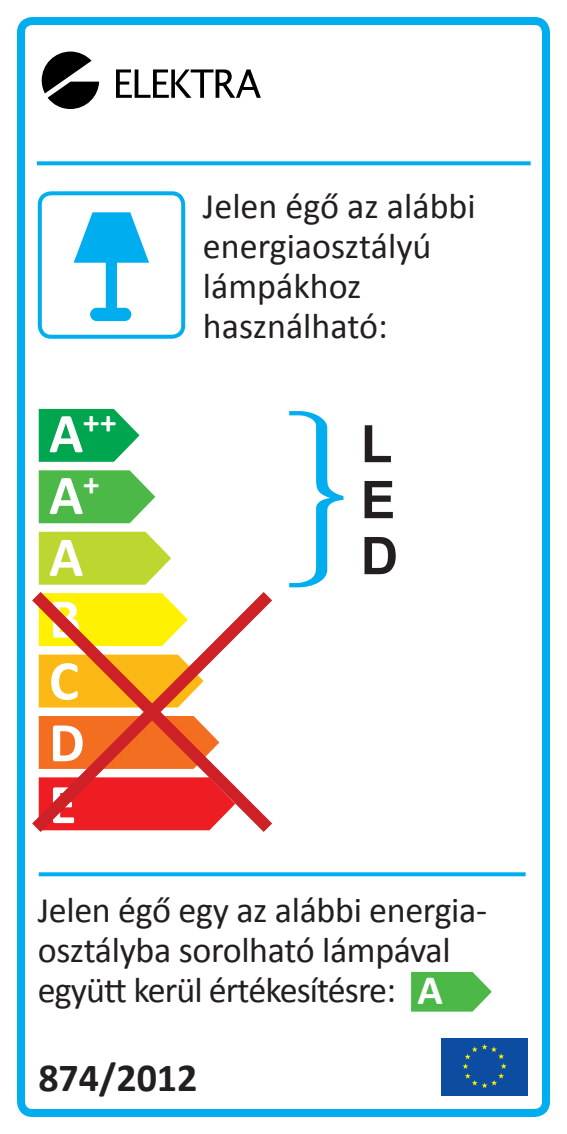
<style>
.page{position:relative;width:567px;height:1134px;background:#fff}
.page>*{position:absolute;margin:0;border:0;box-sizing:border-box;transform-origin:0 0}
.t1{font:700 56.4px/62px "Calibri";color:#fff}
.t2{font:700 52px/56px "Arial";color:#231f20;text-align:justify}
.t3{font:700 42px "Calibri";color:#fff}
.t4{font:700 40px "Calibri";color:#231f20}
.t5{font:36px/40px "Calibri";letter-spacing:-.01em;color:#231f20}
.t6{font:700 32.8px "Calibri";color:#fff}
.s1{font-size:56.4px}
</style>
<div class="page">
<div style="left:17px;top:17px;width:533px;height:1100px;border:8px solid #00aeef;border-radius:11px"></div>
<svg style="left:37px;top:161px;width:494px;height:4px;background:#14b4f0"></svg>
<div style="left:38px;top:191px;width:147px;height:148px;border:4px solid #00aeef;border-radius:11px"></div>
<div style="left:441px;top:1037px;width:87px;height:58px;background:#0d4da1"></div>
<svg style="left:462px;top:1044px;width:45px;height:44px"></svg>
<svg style="left:74px;top:212px;width:75px;height:102px"></svg>
<div style="left:90px;top:308px;width:41px;height:13px;background:#00aeef;border-radius:7px"></div>
<svg style="left:39px;top:872px;width:487px;height:4px;background:#13b4f0"></svg>
<svg style="left:42px;top:52px;width:57px;height:57px"></svg>
<svg style="left:116px;top:69px;width:145px;height:29px"></svg>
<svg style="left:39px;top:532px;width:132px;height:47px;background:#c3d941"></svg>
<svg style="left:39px;top:470px;width:116px;height:53px;background:#60c05c"></svg>
<svg style="left:39px;top:409px;width:101px;height:53px;background:#22b166"></svg>
<svg style="left:19px;top:579px;width:253px;height:266px"></svg>
<svg style="left:289px;top:411px;width:54px;height:176px"></svg>
<svg style="left:411px;top:972px;width:81px;height:40px;background:#63c15f"></svg>
<p class="t6" style="left:49px;top:402px;width:69px"><span class="s1">A</span>++</p>
<h1 class="t1" style="left:49px;top:462px;width:52px">A<sup>+<br></sup>A<br>B<br>C<br>D<br>E</h1>
<p class="t5" style="left:203px;top:184px;width:274px">Jelen égő az alábbi energiaosztályú lámpákhoz használható:</p>
<h2 class="t2" style="left:361px;top:418px;width:39px">L E D</h2>
<p class="t5" style="left:38px;top:888px;width:451px">Jelen égő egy az alábbi energia&shy;osztályba sorolható lámpával együtt kerül értékesítésre:</p>
<p class="t3" style="left:417px;top:964px;width:27px">A</p>
<p class="t4" style="left:38px;top:1053px;width:161px">874/2012</p>
</div>
